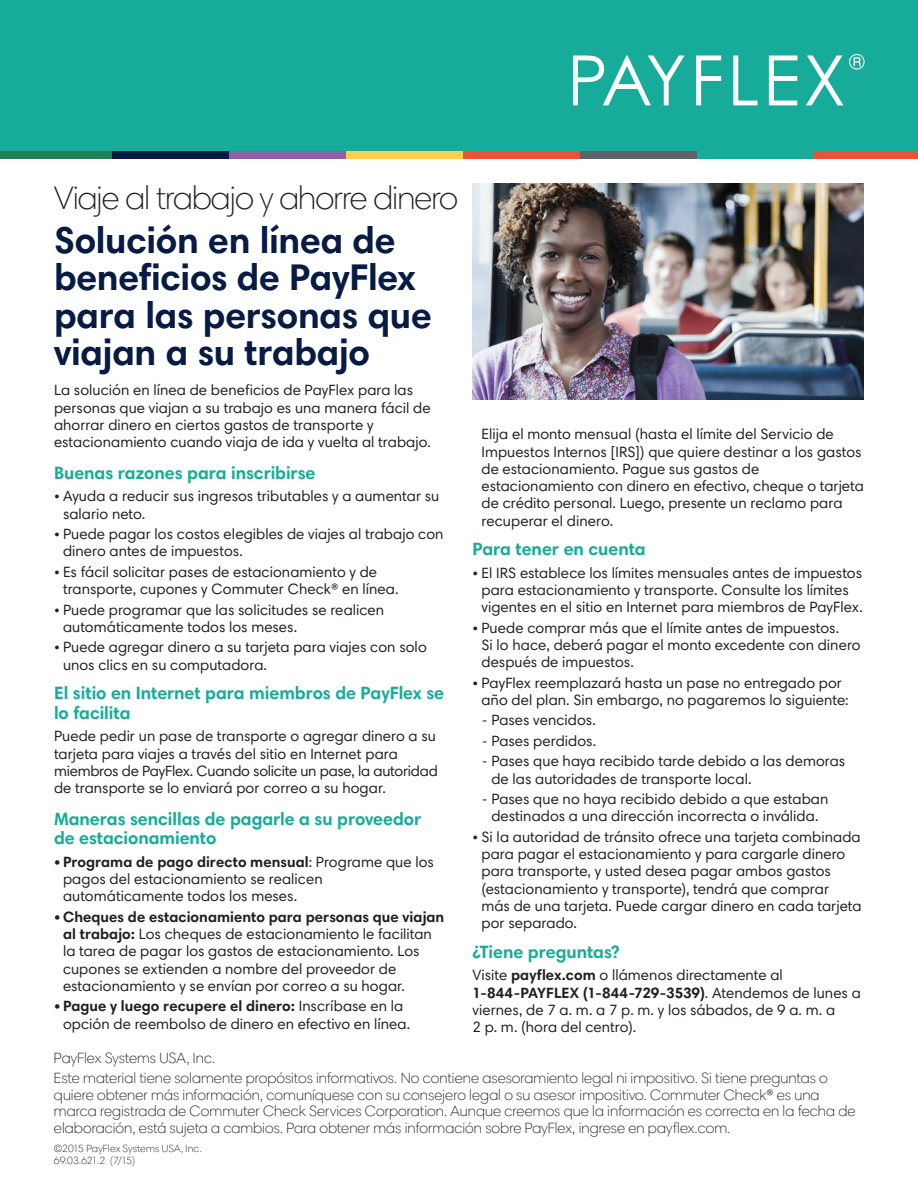
<style>
.page{position:relative;width:918px;height:1188px;background:#fff}
.page>*{position:absolute;margin:0;border:0;box-sizing:border-box;transform-origin:0 0}
.Plan_Name_2{font:700 37.5px/37.5px "Harmonia Sans Std";letter-spacing:-.01em;color:#071b44}
.Headline_Light_2{font:300 33px "Harmonia Sans Std";letter-spacing:-.035em;color:#231f20}
.Color_Header{font:700 18px/19.5px "Harmonia Sans Std";letter-spacing:-.005em;color:#16ac99}
.Body{font:15px/17.2px "Harmonia Sans Std";letter-spacing:.005em;color:#231f20}
.Footnote{font:300 15px/16.5px "Harmonia Sans Std";color:#231f20}
.Copyright_Part_Numbe{font:300 10.5px "Harmonia Sans Std";letter-spacing:.005em;color:#231f20}
.s1{font-weight:700}
.s2{font-family:"Myriad Pro"}
</style>
<div class="page">
<div style="left:0;top:0;width:918px;height:152px;background:#16ac99"></div>
<div style="left:0;top:152px;width:113px;height:7px;background:#1f8053"></div>
<div style="left:113px;top:152px;width:117px;height:7px;background:#071b44"></div>
<div style="left:230px;top:152px;width:117px;height:7px;background:#9260a8"></div>
<div style="left:347px;top:152px;width:117px;height:7px;background:#fece51"></div>
<div style="left:463px;top:152px;width:117px;height:7px;background:#ed5136"></div>
<div style="left:580px;top:152px;width:117px;height:7px;background:#5f6369"></div>
<div style="left:697px;top:152px;width:117px;height:7px;background:#16ac99"></div>
<div style="left:814px;top:152px;width:104px;height:7px;background:#ed5136"></div>
<img style="left:472px;top:184px;width:392px;height:216px">
<svg style="left:573px;top:56px;width:111px;height:49px"></svg>
<svg style="left:696px;top:56px;width:25px;height:49px"></svg>
<svg style="left:733px;top:56px;width:24px;height:49px"></svg>
<svg style="left:769px;top:56px;width:28px;height:49px"></svg>
<svg style="left:806px;top:56px;width:37px;height:49px"></svg>
<svg style="left:849px;top:54px;width:16px;height:16px"></svg>
<p class="Headline_Light_2" style="left:54px;top:178px;width:405px">Viaje al trabajo y ahorre dinero</p>
<p class="Plan_Name_2" style="left:54px;top:221px;width:379px">Solución en línea de beneficios de PayFlex para las personas que viajan a su trabajo</p>
<p class="Body" style="left:54px;top:382px;width:378px">La solución en línea de beneficios de PayFlex para las personas que viajan a su trabajo es una manera fácil de ahorrar dinero en ciertos gastos de transporte y estacionamiento cuando viaja de ida y vuelta al trabajo.</p>
<p class="Color_Header" style="left:54px;top:463px;width:263px">Buenas razones para inscribirse</p>
<p class="Body" style="left:63px;top:488px;width:378px;text-indent:-9px">• Ayuda a reducir sus ingresos tributables y a aumentar su salario neto.</p>
<p class="Body" style="left:63px;top:525px;width:382px;text-indent:-9px">• Puede pagar los costos elegibles de viajes al trabajo con dinero antes de impuestos.</p>
<p class="Body" style="left:63px;top:563px;width:337px;text-indent:-9px">• Es fácil solicitar pases de estacionamiento y de transporte, cupones y Commuter Check® en línea.</p>
<p class="Body" style="left:63px;top:601px;width:323px;text-indent:-9px">• Puede programar que las solicitudes se realicen automáticamente todos los meses.</p>
<p class="Body" style="left:63px;top:639px;width:365px;text-indent:-9px">• Puede agregar dinero a su tarjeta para viajes con solo unos clics en su computadora.</p>
<p class="Color_Header" style="left:54px;top:683px;width:392px">El sitio en Internet para miembros de PayFlex se lo facilita</p>
<p class="Body" style="left:54px;top:727px;width:385px">Puede pedir un pase de transporte o agregar dinero a su tarjeta para viajes a través del sitio en Internet para miembros de PayFlex. Cuando solicite un pase, la autoridad de transporte se lo enviará por correo a su hogar.</p>
<p class="Color_Header" style="left:54px;top:809px;width:369px">Maneras sencillas de pagarle a su proveedor de estacionamiento</p>
<p class="Body" style="left:63px;top:853px;width:372px;text-indent:-9px"><span class="s1">• Programa de pago directo mensual</span>: Programe que los pagos del estacionamiento se realicen automáticamente todos los meses.</p>
<p class="Body" style="left:63px;top:908px;width:383px;text-indent:-9px"><span class="s1">• Cheques de estacionamiento para personas que viajan al trabajo:</span> Los cheques de estacionamiento le facilitan la tarea de pagar los gastos de estacionamiento. Los cupones se extienden a nombre del proveedor de estacionamiento y se envían por correo a su hogar.</p>
<p class="Body" style="left:63px;top:997px;width:349px;text-indent:-9px"><span class="s1">• Pague y luego recupere el dinero:</span> Inscríbase en la opción de reembolso de dinero en efectivo en línea.</p>
<p class="Body" style="left:482px;top:425px;width:384px">Elija el monto mensual (hasta el límite del Servicio de Impuestos Internos [IRS]) que quiere destinar a los gastos de estacionamiento. Pague sus gastos de estacionamiento con dinero en efectivo, cheque o tarjeta de crédito personal. Luego, presente un reclamo para recuperar el dinero.</p>
<p class="Color_Header" style="left:472px;top:539px;width:175px">Para tener en cuenta</p>
<p class="Body" style="left:482px;top:564px;width:383px;text-indent:-9px">• El IRS establece los límites mensuales antes de impuestos para estacionamiento y transporte. Consulte los límites vigentes en el sitio en Internet para miembros de PayFlex.</p>
<p class="Body" style="left:482px;top:619px;width:381px;text-indent:-9px">• Puede comprar más que el límite antes de impuestos.<br>Si lo hace, deberá pagar el monto excedente con dinero después de impuestos.</p>
<p class="Body" style="left:482px;top:674px;width:369px;text-indent:-9px">• PayFlex reemplazará hasta un pase no entregado por año del plan. Sin embargo, no pagaremos lo siguiente:</p>
<p class="Body" style="left:482px;top:712px;width:115px"><span class="s2">-</span> Pases vencidos.</p>
<p class="Body" style="left:482px;top:732px;width:115px"><span class="s2">-</span> Pases perdidos.</p>
<p class="Body" style="left:491px;top:753px;width:355px;text-indent:-9px"><span class="s2">-</span> Pases que haya recibido tarde debido a las demoras de las autoridades de transporte local.</p>
<p class="Body" style="left:482px;top:790px;width:348px;text-align:center"><span class="s2">-</span> Pases que no haya recibido debido a que estaban destinados a una dirección incorrecta o inválida.</p>
<p class="Body" style="left:482px;top:828px;width:382px;text-indent:-9px">• Si la autoridad de tránsito ofrece una tarjeta combinada para pagar el estacionamiento y para cargarle dinero para transporte, y usted desea pagar ambos gastos (estacionamiento y transporte), tendrá que comprar<br>más de una tarjeta. Puede cargar dinero en cada tarjeta por separado.</p>
<p class="Color_Header" style="left:472px;top:941px;width:149px">¿Tiene preguntas?</p>
<p class="Body" style="left:472px;top:966px;width:390px">Visite <span class="s1">payflex.com</span> o llámenos directamente al <span class="s1">1-844-PAYFLEX (1-844-729-3539)</span>. Atendemos de lunes a viernes, de 7 a. m. a 7 p. m. y los sábados, de 9 a. m. a<br>2 p. m. (hora del centro).</p>
<p class="Footnote" style="left:54px;top:1050px;width:163px">PayFlex Systems USA, Inc.</p>
<p class="Footnote" style="left:54px;top:1070px;width:803px">Este material tiene solamente propósitos informativos. No contiene asesoramiento legal ni impositivo. Si tiene preguntas o quiere obtener más información, comuníquese con su consejero legal o su asesor impositivo. Commuter Check® es una marca registrada de Commuter Check Services Corporation. Aunque creemos que la información es correcta en la fecha de elaboración, está sujeta a cambios. Para obtener más información sobre PayFlex, ingrese en payflex.com.</p>
<p class="Copyright_Part_Numbe" style="left:54px;top:1142px;width:149px">©2015 PayFlex Systems USA, Inc.</p>
<p class="Copyright_Part_Numbe" style="left:54px;top:1154px;width:83px">69.03.621.2 (7/15)</p>
</div>
